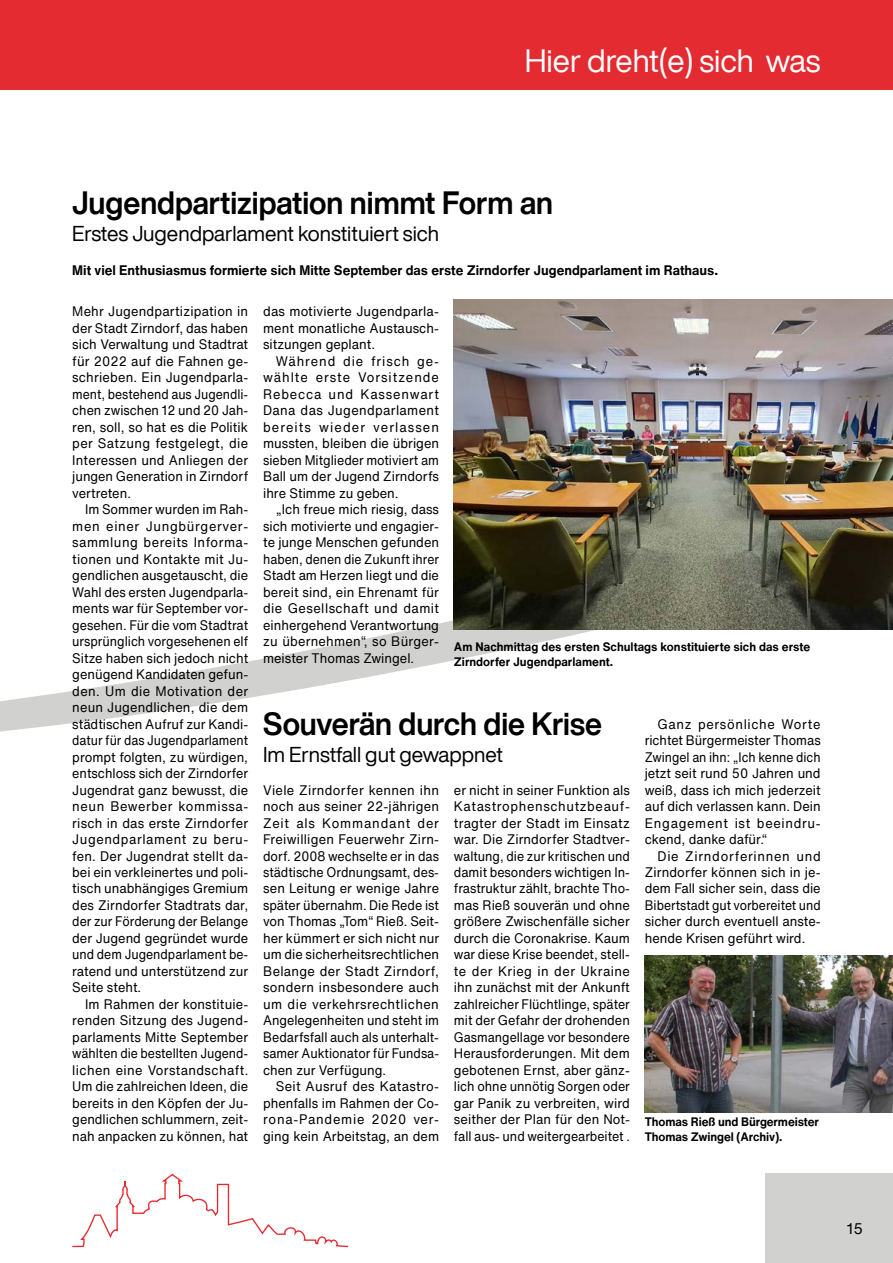
<style>
.page{position:relative;width:893px;height:1263px;background:#fff}
.page>*{position:absolute;margin:0;border:0;box-sizing:border-box;transform-origin:0 0}
.t1{font:700 31.5px "Helvetica Now Display";color:#000;scale:.95 1}
.t2{font:31.5px "Helvetica Now Display";color:#fff}
.t3{font:21px "Helvetica Now Display";color:#000}
.t4{font:15px "Helvetica Now Text";color:#000}
.t5{font:13.5px/16.5px "Helvetica Now Text";color:#000;text-align:justify;scale:.95 1}
.t6{font:13.5px/16.5px "Helvetica Now Text";color:#000;text-align:justify;scale:.94 1}
.t7{font:700 13.5px "Helvetica Now Text";color:#000}
.t8{font:700 12px/15px "Helvetica Now Text";color:#000}
</style>
<div class="page">
<svg style="left:0;top:511px;width:595px;height:221px"></svg>
<div style="left:0;top:0;width:893px;height:89px;background:#e42b32"></div>
<svg style="left:72px;top:1174px;width:276px;height:73px"></svg>
<div style="left:765px;top:1174px;width:128px;height:89px;background:#d1d1cf"></div>
<img style="left:645px;top:955px;width:248px;height:157px">
<img style="left:454px;top:300px;width:439px;height:330px">
<h1 class="t2" style="left:525px;top:39px;width:297px">Hier dreht(e) sich was</h1>
<h1 class="t1" style="left:72px;top:181px;width:508px">Jugendpartizipation nimmt Form an</h1>
<h2 class="t3" style="left:72px;top:219px;width:368px">Erstes Jugendparlament konstituiert sich</h2>
<p class="t7" style="left:72px;top:260px;width:647px">Mit viel Enthusiasmus formierte sich Mitte September das erste Zirndorfer Jugendparlament im Rathaus.</p>
<p class="t5" style="left:72px;top:303px;width:187px">Mehr Jugendpartizipation in der Stadt Zirndorf, das haben sich Verwaltung und Stadtrat für 2022 auf die Fahnen ge&shy;schrieben. Ein Jugendparla&shy;ment, bestehend aus Jugendli&shy;chen zwischen 12 und 20 Jah&shy;ren, soll, so hat es die Politik per Satzung festgelegt, die Interessen und Anliegen der jungen Generation in Zirndorf vertreten.</p>
<p class="t6" style="left:72px;top:501px;width:189px;text-indent:13px">Im Sommer wurden im Rah&shy;men einer Jungbürgerver&shy;sammlung bereits Informa&shy;tionen und Kontakte mit Ju&shy;gendlichen ausgetauscht, die Wahl des ersten Jugendparla&shy;ments war für September vor&shy;gesehen. Für die vom Stadtrat ursprünglich vorgesehenen elf Sitze haben sich jedoch nicht genügend Kandidaten gefun&shy;den. Um die Motivation der neun Jugendlichen, die dem städtischen Aufruf zur Kandi&shy;datur für das Jugendparlament prompt folgten, zu würdigen, entschloss sich der Zirndorfer Jugendrat ganz bewusst, die neun Bewerber kommissa&shy;risch in das erste Zirndorfer Jugendparlament zu beru&shy;fen. Der Jugendrat stellt da&shy;bei ein verkleinertes und poli&shy;tisch unabhängiges Gremium des Zirndorfer Stadtrats dar, der zur Förderung der Belange der Jugend gegründet wurde und dem Jugendparlament be&shy;ratend und unterstützend zur Seite steht.</p>
<p class="t5" style="left:72px;top:995px;width:187px;text-indent:13px">Im Rahmen der konstituie&shy;renden Sitzung des Jugend&shy;parlaments Mitte September wählten die bestellten Jugend&shy;lichen eine Vorstandschaft.<br>Um die zahlreichen Ideen, die bereits in den Köpfen der Ju&shy;gendlichen schlummern, zeit&shy;nah anpacken zu können, hat</p>
<p class="t5" style="left:263px;top:303px;width:187px">das motivierte Jugendparla&shy;ment monatliche Austausch&shy;sitzungen geplant.</p>
<p class="t5" style="left:263px;top:352px;width:187px;text-indent:13px">Während die frisch ge&shy;wählte erste Vorsitzende Rebecca und Kassenwart Dana das Jugendparlament bereits wieder verlassen mussten, bleiben die übrigen sieben Mitglieder motiviert am Ball um der Jugend Zirndorfs ihre Stimme zu geben.</p>
<p class="t5" style="left:263px;top:501px;width:187px;text-indent:13px">„Ich freue mich riesig, dass sich motivierte und engagier&shy;te junge Menschen gefunden haben, denen die Zukunft ihrer Stadt am Herzen liegt und die bereit sind, ein Ehrenamt für die Gesellschaft und damit einhergehend Verantwortung zu übernehmen“, so Bürger&shy;meister Thomas Zwingel.</p>
<p class="t8" style="left:454px;top:639px;width:358px">Am Nachmittag des ersten Schultags konstituierte sich das erste<br>Zirndorfer Jugendparlament.</p>
<h1 class="t1" style="left:263px;top:702px;width:358px">Souverän durch die Krise</h1>
<h2 class="t3" style="left:263px;top:740px;width:241px">Im Ernstfall gut gewappnet</h2>
<p class="t5" style="left:263px;top:781px;width:187px">Viele Zirndorfer kennen ihn noch aus seiner 22-jährigen Zeit als Kommandant der Freiwilligen Feuerwehr Zirn&shy;dorf. 2008 wechselte er in das städtische Ordnungsamt, des&shy;sen Leitung er wenige Jahre später übernahm. Die Rede ist von Thomas „Tom“ Rieß. Seit&shy;her kümmert er sich nicht nur um die sicherheitsrechtlichen Belange der Stadt Zirndorf, sondern insbesondere auch um die verkehrsrechtlichen Angelegenheiten und steht im Bedarfsfall auch als unterhalt&shy;samer Auktionator für Fundsa&shy;chen zur Verfügung.</p>
<p class="t5" style="left:263px;top:1078px;width:187px;text-indent:13px">Seit Ausruf des Katastro&shy;phenfalls im Rahmen der Co&shy;rona-Pandemie 2020 ver&shy;ging kein Arbeitstag, an dem</p>
<p class="t5" style="left:454px;top:781px;width:187px">er nicht in seiner Funktion als Katastrophenschutzbeauf&shy;tragter der Stadt im Einsatz war. Die Zirndorfer Stadtver&shy;waltung, die zur kritischen und damit besonders wichtigen In&shy;frastruktur zählt, brachte Tho&shy;mas Rieß souverän und ohne größere Zwischenfälle sicher durch die Coronakrise. Kaum war diese Krise beendet, stell&shy;te der Krieg in der Ukraine ihn zunächst mit der Ankunft zahlreicher Flüchtlinge, später mit der Gefahr der drohenden Gasmangellage vor besondere Herausforderungen. Mit dem gebotenen Ernst, aber gänz&shy;lich ohne unnötig Sorgen oder gar Panik zu verbreiten, wird seither der Plan für den Not&shy;fall aus- und weitergearbeitet .</p>
<p class="t5" style="left:645px;top:715px;width:187px;text-indent:13px">Ganz persönliche Worte richtet Bürgermeister Thomas Zwingel an ihn: „Ich kenne dich jetzt seit rund 50 Jahren und weiß, dass ich mich jederzeit auf dich verlassen kann. Dein Engagement ist beeindru&shy;ckend, danke dafür.“</p>
<p class="t5" style="left:645px;top:847px;width:187px;text-indent:13px">Die Zirndorferinnen und Zirndorfer können sich in je&shy;dem Fall sicher sein, dass die Bibertstadt gut vorbereitet und sicher durch eventuell anste&shy;hende Krisen geführt wird.</p>
<p class="t8" style="left:645px;top:1113px;width:176px">Thomas Rieß und Bürgermeister<br>Thomas Zwingel (Archiv).</p>
<p class="t4" style="left:847px;top:1217px;width:18px">15</p>
</div>
